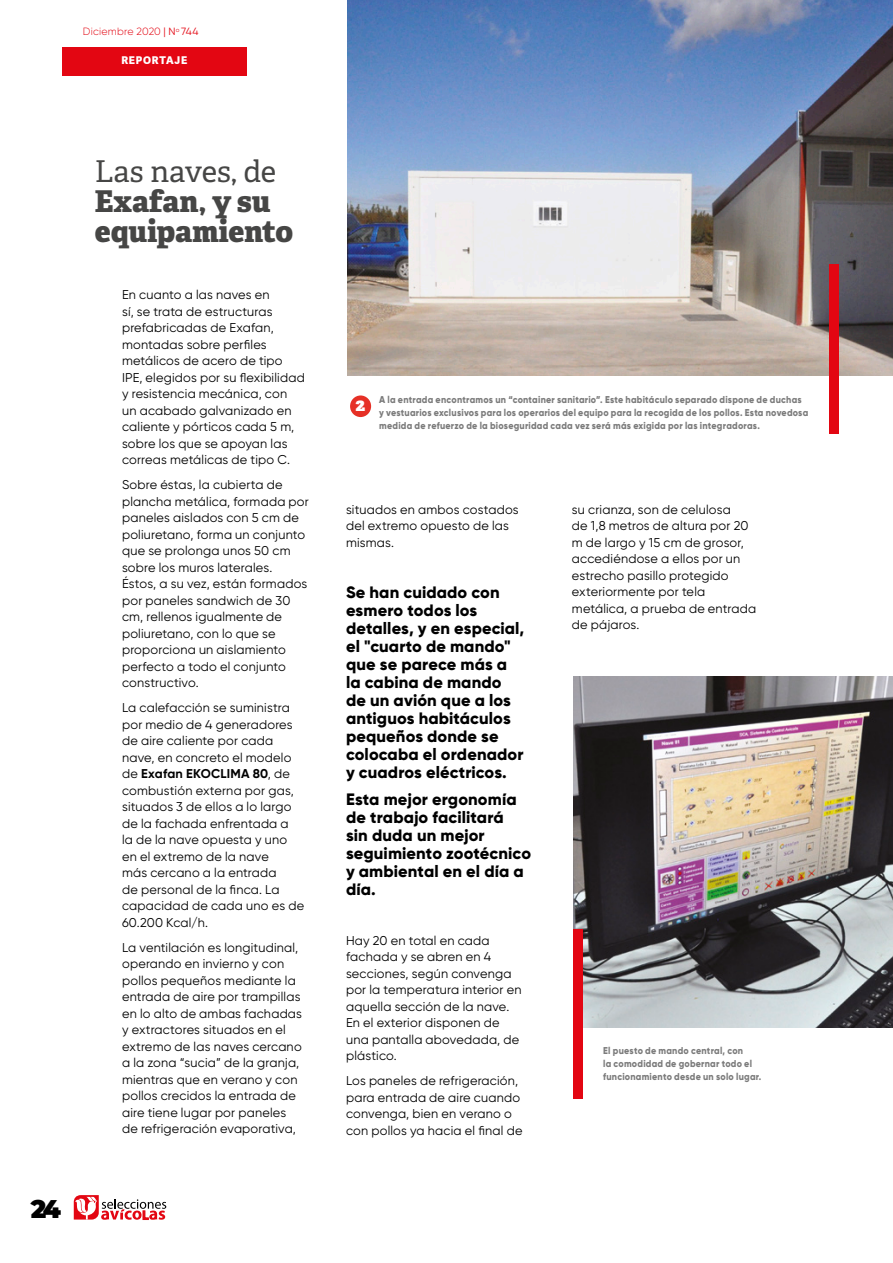
<style>
.page{position:relative;width:893px;height:1263px;background:#fff}
.page>*{position:absolute;margin:0;border:0;box-sizing:border-box;transform-origin:0 0}
.t1{font:800 30px/30px "Adelle";letter-spacing:-.005em;color:#464645}
.t2{font:30px "Adelle";letter-spacing:-.005em;color:#464645}
.t3{font:900 25.5px "Montserrat";color:#000}
.t4{font:800 17.7px "Adelle";color:#fff}
.t5{font:800 16.5px/18px "Gilroy";letter-spacing:.005em;color:#000}
.t6{font:12.75px/16.5px "Gilroy";letter-spacing:.015em;color:#000}
.t7{font:300 10.5px "Gilroy";letter-spacing:.02em;color:#e30612}
.t8{font:800 10.5px "Adelle Sans";letter-spacing:.07em;color:#fff}
.t9{font:800 9.9px/13px "Gilroy";letter-spacing:.025em;color:#7b7b7b;scale:.91 1}
.s1{font-weight:400}
.s2{font-weight:700}
</style>
<div class="page">
<svg style="left:74px;top:1195px;width:92px;height:25px"></svg>
<div style="left:62px;top:47px;width:185px;height:28px;background:#e30612"></div>
<img style="left:347px;top:0;width:546px;height:375px">
<div style="left:350px;top:395px;width:21px;height:22px;background:#e63026;border-radius:50%"></div>
<div style="left:829px;top:264px;width:9px;height:170px;background:#e30612"></div>
<img style="left:573px;top:676px;width:320px;height:352px">
<div style="left:573px;top:929px;width:9px;height:170px;background:#e30612"></div>
<p class="t7" style="left:83px;top:25px;width:117px">Diciembre 2020 <span class="s1">| N</span><sup>o</sup> <span class="s1">744</span></p>
<p class="t8" style="left:121px;top:54px;width:67px">REPORTAJE</p>
<h2 class="t3" style="left:31px;top:1189px;width:32px">24</h2>
<h1 class="t2" style="left:95px;top:153px;width:183px">Las naves, de</h1>
<h1 class="t1" style="left:95px;top:186px;width:200px">Exafan, y su equipamiento</h1>
<p class="t6" style="left:122px;top:286px;width:184px">En cuanto a las naves en<br>sí, se trata de estructuras prefabricadas de Exafan, montadas sobre perfiles metálicos de acero de tipo<br>IPE, elegidos por su flexibilidad y resistencia mecánica, con<br>un acabado galvanizado en caliente y pórticos cada 5 m, sobre los que se apoyan las correas metálicas de tipo C.</p>
<p class="t6" style="left:122px;top:476px;width:188px">Sobre éstas, la cubierta de plancha metálica, formada por paneles aislados con 5 cm de poliuretano, forma un conjunto que se prolonga unos 50 cm sobre los muros laterales.<br>Éstos, a su vez, están formados por paneles sandwich de 30 cm, rellenos igualmente de poliuretano, con lo que se proporciona un aislamiento perfecto a todo el conjunto constructivo.</p>
<p class="t6" style="left:122px;top:699px;width:184px">La calefacción se suministra por medio de 4 generadores de aire caliente por cada nave, en concreto el modelo de <span class="s2">Exafan EKOCLIMA 80</span>, de combustión externa por gas, situados 3 de ellos a lo largo de la fachada enfrentada a<br>la de la nave opuesta y uno en el extremo de la nave<br>más cercano a la entrada<br>de personal de la finca. La capacidad de cada uno es de<br>60.200 Kcal/h.</p>
<p class="t6" style="left:122px;top:939px;width:181px">La ventilación es longitudinal, operando en invierno y con pollos pequeños mediante la entrada de aire por trampillas en lo alto de ambas fachadas y extractores situados en el extremo de las naves cercano a la zona “sucia” de la granja, mientras que en verano y con pollos crecidos la entrada de aire tiene lugar por paneles de refrigeración evaporativa,</p>
<h3 class="t4" style="left:356px;top:393px;width:11px">2</h3>
<p class="t9" style="left:379px;top:393px;width:473px">A la entrada encontramos un “container sanitario”. Este habitáculo separado dispone de duchas y vestuarios exclusivos para los operarios del equipo para la recogida de los pollos. Esta novedosa medida de refuerzo de la bioseguridad cada vez será más exigida por las integradoras.</p>
<p class="t6" style="left:346px;top:501px;width:174px">situados en ambos costados del extremo opuesto de las mismas.</p>
<p class="t5" style="left:346px;top:583px;width:180px">Se han cuidado con esmero todos los detalles, y en especial, el "cuarto de mando" que se parece más a la cabina de mando de un avión que a los antiguos habitáculos pequeños donde se colocaba el ordenador y cuadros eléctricos.</p>
<p class="t5" style="left:346px;top:790px;width:187px">Esta mejor ergonomía de trabajo facilitará<br>sin duda un mejor seguimiento zootécnico y ambiental en el día a día.</p>
<p class="t6" style="left:346px;top:932px;width:177px">Hay 20 en total en cada fachada y se abren en 4 secciones, según convenga por la temperatura interior en aquella sección de la nave.<br>En el exterior disponen de una pantalla abovedada, de plástico.</p>
<p class="t6" style="left:346px;top:1072px;width:178px">Los paneles de refrigeración, para entrada de aire cuando convenga, bien en verano o con pollos ya hacia el final de</p>
<p class="t6" style="left:572px;top:501px;width:186px">su crianza, son de celulosa<br>de 1,8 metros de altura por 20 m de largo y 15 cm de grosor, accediéndose a ellos por un estrecho pasillo protegido exteriormente por tela metálica, a prueba de entrada de pájaros.</p>
<p class="t9" style="left:603px;top:1044px;width:175px">El puesto de mando central, con<br>la comodidad de gobernar todo el funcionamiento desde un solo lugar.</p>
</div>
